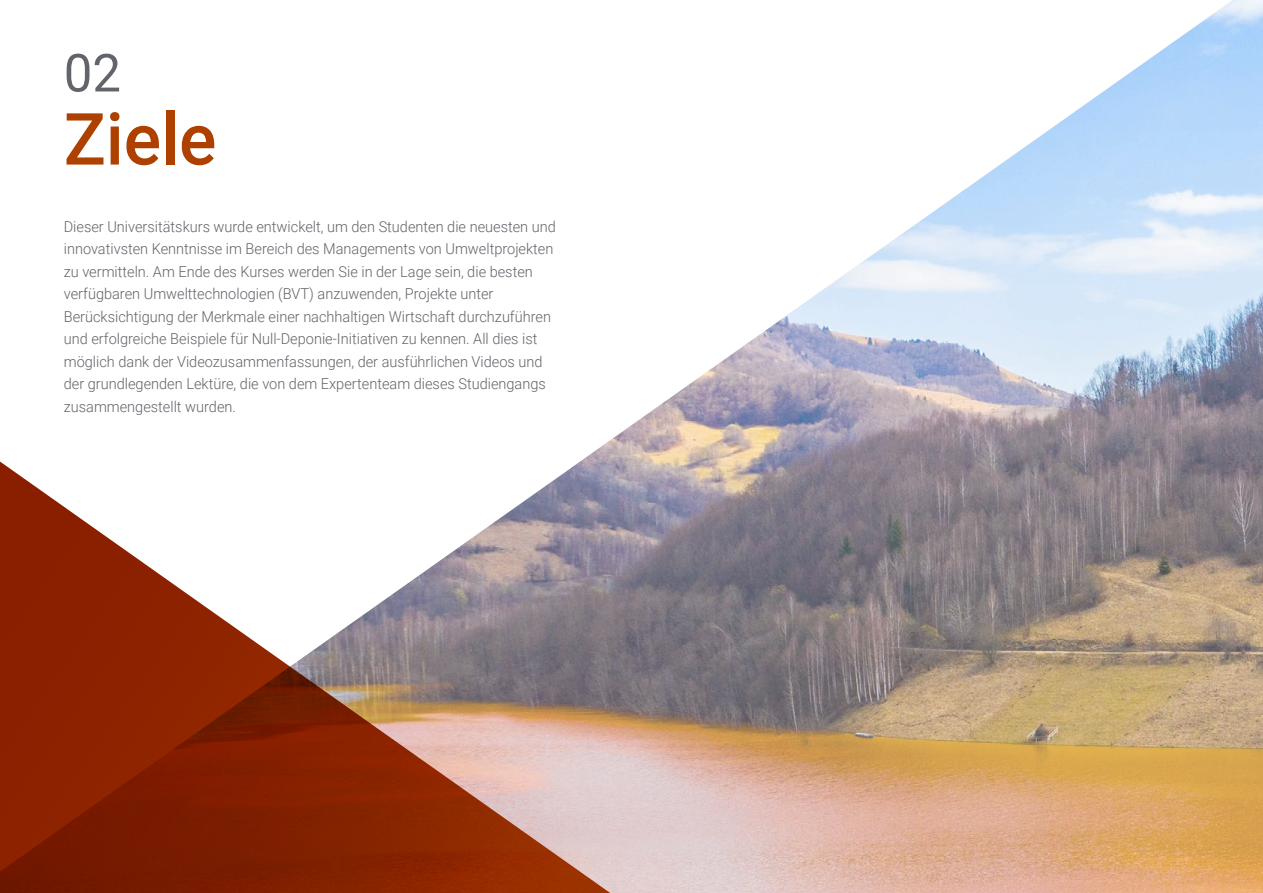
<style>
.page{position:relative;width:1263px;height:893px;background:#fff}
.page>*{position:absolute;margin:0;border:0;box-sizing:border-box;transform-origin:0 0}
.t1{font:500 72px "Roboto";color:#ae4000}
.t2{font:52.5px "Roboto";color:#61646a}
.t3{font:300 15px/22.5px "Roboto";color:#61646a}
</style>
<div class="page">
<img style="left:602px;top:0;width:661px;height:893px">
<svg style="left:0;top:446px;width:640px;height:447px"></svg>
<h2 class="t2" style="left:64px;top:36px;width:59px">02</h2>
<h1 class="t1" style="left:64px;top:89px;width:154px">Ziele</h1>
<p class="t3" style="left:64px;top:214px;width:494px">Dieser Universitätskurs wurde entwickelt, um den Studenten die neuesten und innovativsten Kenntnisse im Bereich des Managements von Umweltprojekten zu vermitteln. Am Ende des Kurses werden Sie in der Lage sein, die besten verfügbaren Umwelttechnologien (BVT) anzuwenden, Projekte unter Berücksichtigung der Merkmale einer nachhaltigen Wirtschaft durchzuführen und erfolgreiche Beispiele für Null-Deponie-Initiativen zu kennen. All dies ist möglich dank der Videozusammenfassungen, der ausführlichen Videos und der grundlegenden Lektüre, die von dem Expertenteam dieses Studiengangs zusammengestellt wurden.</p>
</div>
